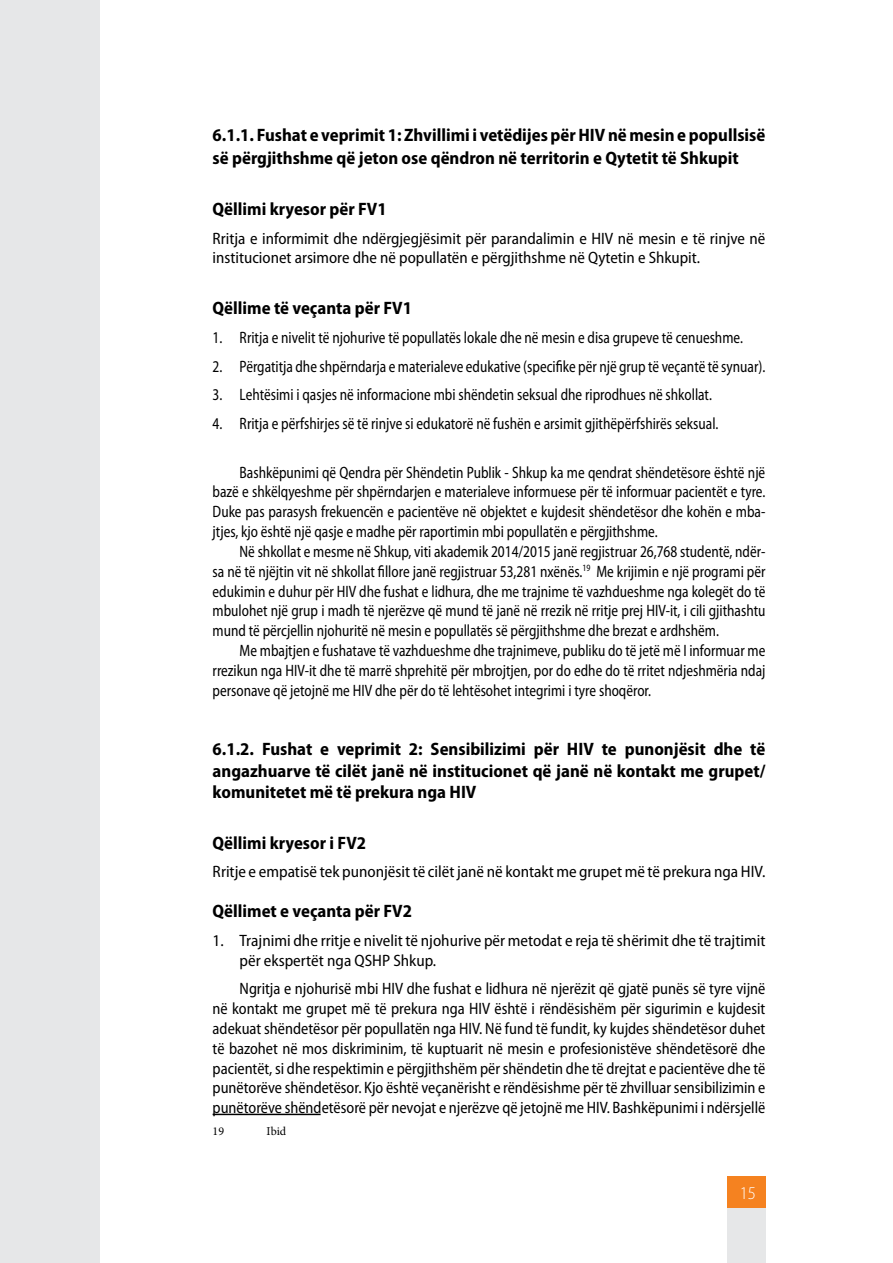
<style>
.page{position:relative;width:893px;height:1263px;background:#fff}
.page>*{position:absolute;margin:0;border:0;box-sizing:border-box;transform-origin:0 0}
.t1{font:700 semi-condensed 18px/21.6px "Myriad Pro";color:#000}
.t2{font:300 semi-condensed 18px "Myriad Pro";color:#fff}
.t3{font:semi-condensed 16.5px/19.8px "Myriad Pro";color:#000;text-align:justify;scale:.88 1}
.t4{font:semi-condensed 16.5px/19.8px "Myriad Pro";color:#000;text-align:justify;scale:.95 1}
.t5{font:semi-condensed 16.5px/19.8px "Myriad Pro";color:#000}
.t6{font:12px "Minion Pro";color:#000}
</style>
<div class="page">
<div style="left:727px;top:1176px;width:38px;height:86px;background:#f58220"></div>
<div style="left:727px;top:1208px;width:38px;height:55px;background:#e6e7e8"></div>
<hr style="left:213px;top:1114px;width:108px;height:1px;background:#000">
<div style="left:0;top:0;width:100px;height:1263px;background:#e6e7e8"></div>
<p class="t1" style="left:213px;top:123px;width:554px;line-height:23.4px">6.1.1. Fushat e veprimit 1: Zhvillimi i vetëdijes për HIV në mesin e popullsisë së përgjithshme që jeton ose qëndron në territorin e Qytetit të Shkupit</p>
<p class="t1" style="left:213px;top:197px;width:176px">Qëllimi kryesor për FV1</p>
<p class="t5" style="left:213px;top:228px;width:554px">Rritja e informimit dhe ndërgjegjësimit për parandalimin e HIV në mesin e të rinjve në institucionet arsimore dhe në popullatën e përgjithshme në Qytetin e Shkupit.</p>
<p class="t1" style="left:213px;top:296px;width:201px">Qëllime të veçanta për FV1</p>
<p class="t3" style="left:213px;top:327px;width:604px">1. Rritja e nivelit të njohurive të popullatës lokale dhe në mesin e disa grupeve të cenueshme.</p>
<p class="t3" style="left:213px;top:356px;width:630px">2. Përgatitja dhe shpërndarja e materialeve edukative (specifike për një grup të veçantë të synuar).</p>
<p class="t3" style="left:213px;top:385px;width:569px">3. Lehtësimi i qasjes në informacione mbi shëndetin seksual dhe riprodhues në shkollat.</p>
<p class="t3" style="left:213px;top:413px;width:576px">4. Rritja e përfshirjes së të rinjve si edukatorë në fushën e arsimit gjithëpërfshirës seksual.</p>
<p class="t3" style="left:213px;top:462px;width:630px;text-indent:27px">Bashkëpunimi që Qendra për Shëndetin Publik - Shkup ka me qendrat shëndetësore është një bazë e shkëlqyeshme për shpërndarjen e materialeve informuese për të informuar pacientët e tyre.<br>Duke pas parasysh frekuencën e pacientëve në objektet e kujdesit shëndetësor dhe kohën e mba&shy;jtjes, kjo është një qasje e madhe për raportimin mbi popullatën e përgjithshme.</p>
<p class="t3" style="left:213px;top:541px;width:630px;text-indent:27px">Në shkollat e mesme në Shkup, viti akademik 2014/2015 janë regjistruar 26,768 studentë, ndër&shy;sa në të njëjtin vit në shkollat fillore janë regjistruar 53,281 nxënës.<sup>19</sup> Me krijimin e një programi për edukimin e duhur për HIV dhe fushat e lidhura, dhe me trajnime të vazhdueshme nga kolegët do të mbulohet një grup i madh të njerëzve që mund të janë në rrezik në rritje prej HIV-it, i cili gjithashtu mund të përcjellin njohuritë në mesin e popullatës së përgjithshme dhe brezat e ardhshëm.</p>
<p class="t3" style="left:213px;top:640px;width:630px;text-indent:27px">Me mbajtjen e fushatave të vazhdueshme dhe trajnimeve, publiku do të jetë më I informuar me rrezikun nga HIV-it dhe të marrë shprehitë për mbrojtjen, por do edhe do të rritet ndjeshmëria ndaj personave që jetojnë me HIV dhe për do të lehtësohet integrimi i tyre shoqëror.</p>
<p class="t1" style="left:213px;top:737px;width:554px;text-align:justify">6.1.2. Fushat e veprimit 2: Sensibilizimi për HIV te punonjësit dhe të angazhuarve të cilët janë në institucionet që janë në kontakt me grupet/ komunitetet më të prekura nga HIV</p>
<p class="t1" style="left:213px;top:831px;width:155px">Qëllimi kryesor i FV2</p>
<p class="t5" style="left:213px;top:862px;width:554px">Rritje e empatisë tek punonjësit të cilët janë në kontakt me grupet më të prekura nga HIV.</p>
<p class="t1" style="left:213px;top:899px;width:201px">Qëllimet e veçanta për FV2</p>
<p class="t5" style="left:240px;top:930px;width:527px;text-indent:-27px">1. Trajnimi dhe rritje e nivelit të njohurive për metodat e reja të shërimit dhe të trajtimit për ekspertët nga QSHP Shkup.</p>
<p class="t4" style="left:213px;top:979px;width:583px;text-indent:27px">Ngritja e njohurisë mbi HIV dhe fushat e lidhura në njerëzit që gjatë punës së tyre vijnë në kontakt me grupet më të prekura nga HIV është i rëndësishëm për sigurimin e kujdesit adekuat shëndetësor për popullatën nga HIV. Në fund të fundit, ky kujdes shëndetësor duhet të bazohet në mos diskriminim, të kuptuarit në mesin e profesionistëve shëndetësorë dhe pacientët, si dhe respektimin e përgjithshëm për shëndetin dhe të drejtat e pacientëve dhe të punëtorëve shëndetësor. Kjo është veçanërisht e rëndësishme për të zhvilluar sensibilizimin e punëtorëve shëndetësorë për nevojat e njerëzve që jetojnë me HIV. Bashkëpunimi i ndërsjellë</p>
<p class="t6" style="left:213px;top:1123px;width:13px">19</p>
<p class="t6" style="left:267px;top:1123px;width:21px">Ibid</p>
<p class="t2" style="left:740px;top:1183px;width:18px">15</p>
</div>
